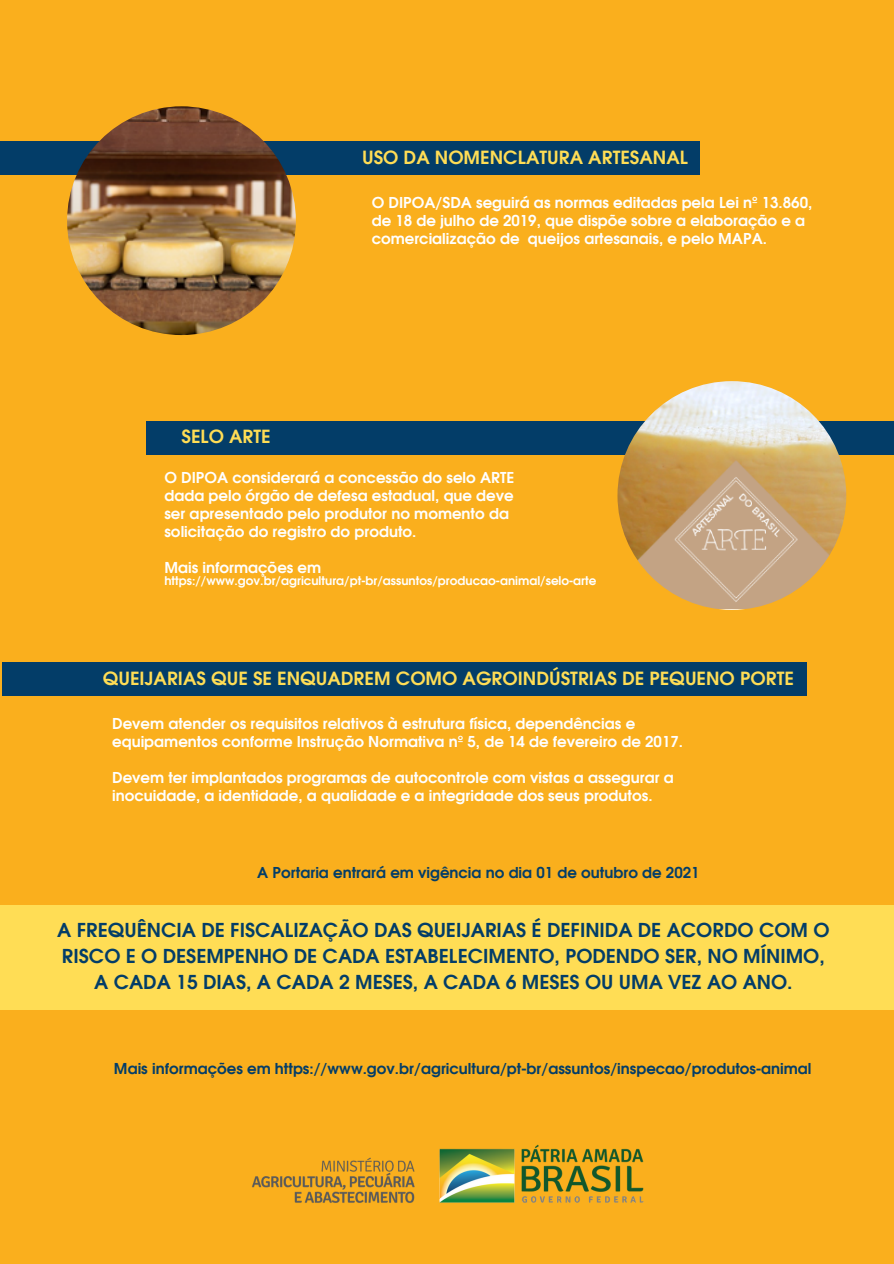
<style>
.page{position:relative;width:894px;height:1264px;background:#fff}
.page>*{position:absolute;margin:0;border:0;box-sizing:border-box;transform-origin:0 0}
.t1{font:700 19.2px/26px "Evolventa";color:#033d68;text-align:center}
.t2{font:700 18.15px "Evolventa";color:#fd5}
.t3{font:700 15px/18px "Evolventa";color:#fff}
.t4{font:700 15px "Evolventa";color:#033d68}
.t5{font:700 12px "Evolventa";color:#fff}
</style>
<div class="page">
<div style="left:0;top:0;width:893px;height:1263px;background:#faaf1d"></div>
<div style="left:0;top:141px;width:699px;height:34px;background:#033d68"></div>
<img style="left:67px;top:106px;width:229px;height:229px;border-radius:50%">
<div style="left:146px;top:420px;width:747px;height:34px;background:#033d68"></div>
<img style="left:617px;top:381px;width:229px;height:229px;border-radius:50%">
<div style="left:2px;top:662px;width:804px;height:34px;background:#033d68"></div>
<div style="left:0;top:904px;width:893px;height:105px;background:#fd5"></div>
<img style="left:252px;top:1144px;width:392px;height:59px">
<p class="t2" style="left:362px;top:149px;width:327px">USO DA NOMENCLATURA ARTESANAL</p>
<p class="t3" style="left:371px;top:194px;width:442px">O DIPOA/SDA seguirá as normas editadas pela Lei nº 13.860, de 18 de julho de 2019, que dispõe sobre a elaboração e a comercialização de queijos artesanais, e pelo MAPA.</p>
<p class="t2" style="left:181px;top:428px;width:91px">SELO ARTE</p>
<p class="t3" style="left:164px;top:469px;width:351px">O DIPOA considerará a concessão do selo ARTE dada pelo órgão de defesa estadual, que deve ser apresentado pelo produtor no momento da solicitação do registro do produto.</p>
<p class="t3" style="left:164px;top:559px;width:158px">Mais informações em</p>
<p class="t5" style="left:164px;top:576px;width:433px">https://www.gov.br/agricultura/pt-br/assuntos/producao-animal/selo-arte</p>
<p class="t2" style="left:103px;top:670px;width:692px">QUEIJARIAS QUE SE ENQUADREM COMO AGROINDÚSTRIAS DE PEQUENO PORTE</p>
<p class="t3" style="left:112px;top:715px;width:572px">Devem atender os requisitos relativos à estrutura física, dependências e equipamentos conforme Instrução Normativa nº 5, de 14 de fevereiro de 2017.</p>
<p class="t3" style="left:112px;top:769px;width:563px">Devem ter implantados programas de autocontrole com vistas a assegurar a inocuidade, a identidade, a qualidade e a integridade dos seus produtos.</p>
<p class="t4" style="left:257px;top:866px;width:443px">A Portaria entrará em vigência no dia 01 de outubro de 2021</p>
<p class="t1" style="left:57px;top:918px;width:773px">A FREQUÊNCIA DE FISCALIZAÇÃO DAS QUEIJARIAS É DEFINIDA DE ACORDO COM O<br>RISCO E O DESEMPENHO DE CADA ESTABELECIMENTO, PODENDO SER, NO MÍNIMO,<br>A CADA 15 DIAS, A CADA 2 MESES, A CADA 6 MESES OU UMA VEZ AO ANO.</p>
<p class="t4" style="left:114px;top:1062px;width:699px">Mais informações em https://www.gov.br/agricultura/pt-br/assuntos/inspecao/produtos-animal</p>
</div>
